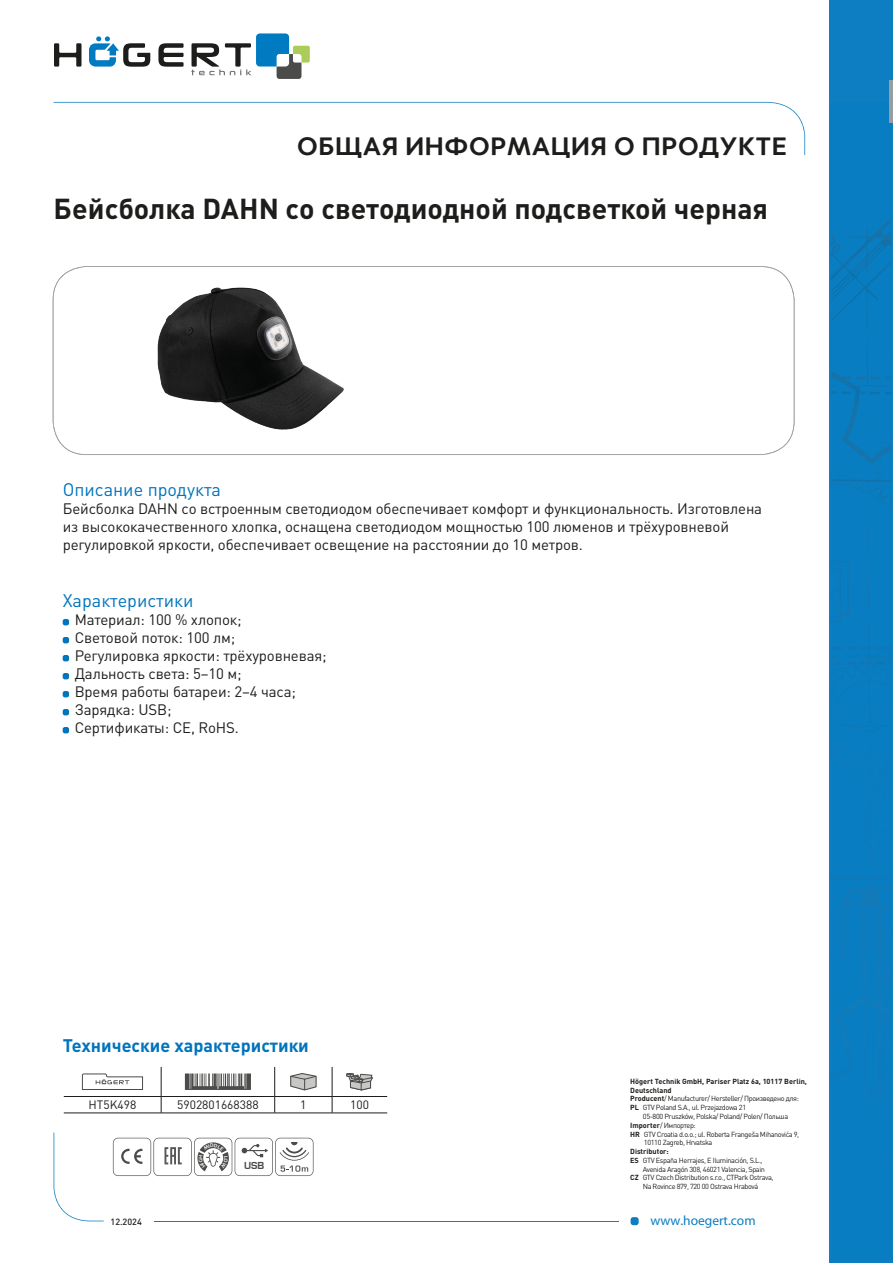
<style>
.page{position:relative;width:893px;height:1263px;background:#fff}
.page>*{position:absolute;margin:0;border:0;box-sizing:border-box;transform-origin:0 0}
.t1{font:700 28.5px "DIN Pro";color:#1d1d1b}
.t2{font:700 27px "Merel";color:#1d1d1b}
.t3{font:18px "DIN Pro";color:#0074bc}
.t4{font:700 18px "DIN Pro";color:#0074bc}
.t5{font:15px/18px "DIN Pro";letter-spacing:-.01em;color:#1d1d1b}
.t6{font:13.5px "Myriad Pro";color:#0c7ec1}
.t7{font:12px "DIN Pro";color:#1d1d1b}
.t8{font:700 9.45px "Euromode";color:#4b4b4a}
.t9{font:500 9px "DIN Pro";color:#1d1d1b}
.t10{font:7.35px "DIN Pro";letter-spacing:-.05em;color:#1d1d1b}
.t11{font:700 7.35px "DIN Pro";color:#1d1d1b}
.s1{font-weight:700}
</style>
<div class="page">
<div style="left:631px;top:1217px;width:8px;height:8px;background:#0c7ec1;border-radius:3px"></div>
<svg style="left:54px;top:102px;width:751px;height:53px"></svg>
<svg style="left:54px;top:1132px;width:50px;height:89px"></svg>
<hr style="left:154px;top:1220px;width:465px;height:1px;background:#0c7ec1">
<div style="left:830px;top:0;width:63px;height:1263px;background:#0c7ec1"></div>
<img style="left:831px;top:273px;width:50px;height:56px">
<img style="left:867px;top:222px;width:24px;height:43px">
<img style="left:831px;top:222px;width:56px;height:42px">
<svg style="left:831px;top:341px;width:60px;height:422px"></svg>
<img style="left:848px;top:647px;width:43px;height:3px">
<hr style="left:890px;top:80px;width:3px;height:43px;background:#9a9d9f">
<svg style="left:53px;top:266px;width:741px;height:189px"></svg>
<svg style="left:54px;top:43px;width:27px;height:24px"></svg>
<svg style="left:158px;top:43px;width:26px;height:24px"></svg>
<svg style="left:89px;top:36px;width:61px;height:31px"></svg>
<svg style="left:191px;top:33px;width:119px;height:46px"></svg>
<img style="left:123px;top:271px;width:243px;height:174px">
<hr style="left:64px;top:1096px;width:97px;height:1px;background:#1d1d1b">
<hr style="left:161px;top:1096px;width:114px;height:1px;background:#1d1d1b">
<svg style="left:161px;top:1067px;width:1px;height:46px"></svg>
<svg style="left:274px;top:1067px;width:1px;height:46px"></svg>
<svg style="left:332px;top:1067px;width:1px;height:46px"></svg>
<hr style="left:64px;top:1113px;width:97px;height:1px;background:#1d1d1b">
<hr style="left:161px;top:1113px;width:114px;height:1px;background:#1d1d1b">
<hr style="left:275px;top:1113px;width:57px;height:1px;background:#1d1d1b">
<hr style="left:332px;top:1113px;width:55px;height:1px;background:#1d1d1b">
<hr style="left:275px;top:1096px;width:57px;height:1px;background:#1d1d1b">
<hr style="left:332px;top:1096px;width:55px;height:1px;background:#1d1d1b">
<svg style="left:82px;top:1073px;width:61px;height:17px"></svg>
<svg style="left:185px;top:1073px;width:66px;height:17px"></svg>
<svg style="left:290px;top:1073px;width:27px;height:17px"></svg>
<svg style="left:346px;top:1073px;width:27px;height:17px"></svg>
<svg style="left:63px;top:619px;width:6px;height:6px"></svg>
<svg style="left:63px;top:637px;width:6px;height:6px"></svg>
<svg style="left:63px;top:655px;width:6px;height:6px"></svg>
<svg style="left:63px;top:673px;width:6px;height:6px"></svg>
<svg style="left:63px;top:691px;width:6px;height:6px"></svg>
<svg style="left:63px;top:709px;width:6px;height:6px"></svg>
<svg style="left:63px;top:727px;width:6px;height:6px"></svg>
<svg style="left:113px;top:1138px;width:200px;height:38px"></svg>
<h2 class="t2" style="left:297px;top:124px;width:491px">ОБЩАЯ ИНФОРМАЦИЯ О ПРОДУКТЕ</h2>
<h1 class="t1" style="left:54px;top:189px;width:716px">Бейсболка DAHN со светодиодной подсветкой черная</h1>
<p class="t3" style="left:63px;top:477px;width:160px">Описание продукта</p>
<p class="t5" style="left:63px;top:499px;width:701px">Бейсболка DAHN со встроенным светодиодом обеспечивает комфорт и функциональность. Изготовлена из высококачественного хлопка, оснащена светодиодом мощностью 100 люменов и трёхуровневой регулировкой яркости, обеспечивает освещение на расстоянии до 10 метров.</p>
<p class="t3" style="left:63px;top:589px;width:132px">Характеристики</p>
<p class="t5" style="left:75px;top:610px;width:253px">Mатериал: 100 % хлопок;<br>Световой поток: 100 лм;<br>Регулировка яркости: трёхуровневая;<br>Дальность света: 5–10 м;<br>Время работы батареи: 2–4 часа;<br>Зарядка: USB;<br>Сертификаты: CE, RoHS.</p>
<p class="t4" style="left:63px;top:1033px;width:248px">Технические характеристики</p>
<p class="t7" style="left:89px;top:1097px;width:49px">HT5K498</p>
<p class="t7" style="left:177px;top:1097px;width:83px">5902801668388</p>
<p class="t7" style="left:300px;top:1097px;width:8px">1</p>
<p class="t7" style="left:350px;top:1097px;width:20px">100</p>
<p class="t9" style="left:111px;top:1216px;width:33px">12.2024</p>
<p class="t8" style="left:244px;top:1160px;width:22px">USB</p>
<p class="t11" style="left:630px;top:1076px;width:178px">Högert Technik GmbH, Pariser Platz 6a, 10117 Berlin,</p>
<p class="t11" style="left:630px;top:1085px;width:43px">Deutschland</p>
<p class="t10" style="left:630px;top:1094px;width:170px"><span class="s1">Producent</span>/ Manufacturer/ Hersteller/ Произведено для:</p>
<p class="t10" style="left:630px;top:1102px;width:117px"><span class="s1">PL</span> GTV Poland S.A., ul. Przejazdowa 21</p>
<p class="t10" style="left:643px;top:1111px;width:147px">05-800 Pruszków, Polska/ Poland/ Polen/ Польша</p>
<p class="t10" style="left:630px;top:1120px;width:67px"><span class="s1">Importer</span>/ Импортер:</p>
<p class="t10" style="left:630px;top:1129px;width:171px"><span class="s1">HR</span> GTV Croatia d.o.o.; ul. Roberta Frangeša Mihanovića 9,</p>
<p class="t10" style="left:644px;top:1138px;width:70px">10110 Zagreb, Hrvatska</p>
<p class="t11" style="left:630px;top:1146px;width:40px">Distributor:</p>
<p class="t10" style="left:630px;top:1155px;width:134px"><span class="s1">ES</span> GTV España Herrajes, E Iluminación, S.L.,</p>
<p class="t10" style="left:643px;top:1164px;width:124px">Avenida Aragón 308, 46021 Valencia, Spain</p>
<p class="t10" style="left:630px;top:1173px;width:145px"><span class="s1">CZ</span> GTV Czech Distribution s.r.o., CTPark Ostrava,</p>
<p class="t10" style="left:643px;top:1181px;width:117px">Na Rovince 879, 720 00 Ostrava Hrabová</p>
<p class="t6" style="left:651px;top:1212px;width:107px">www.hoegert.com</p>
</div>
